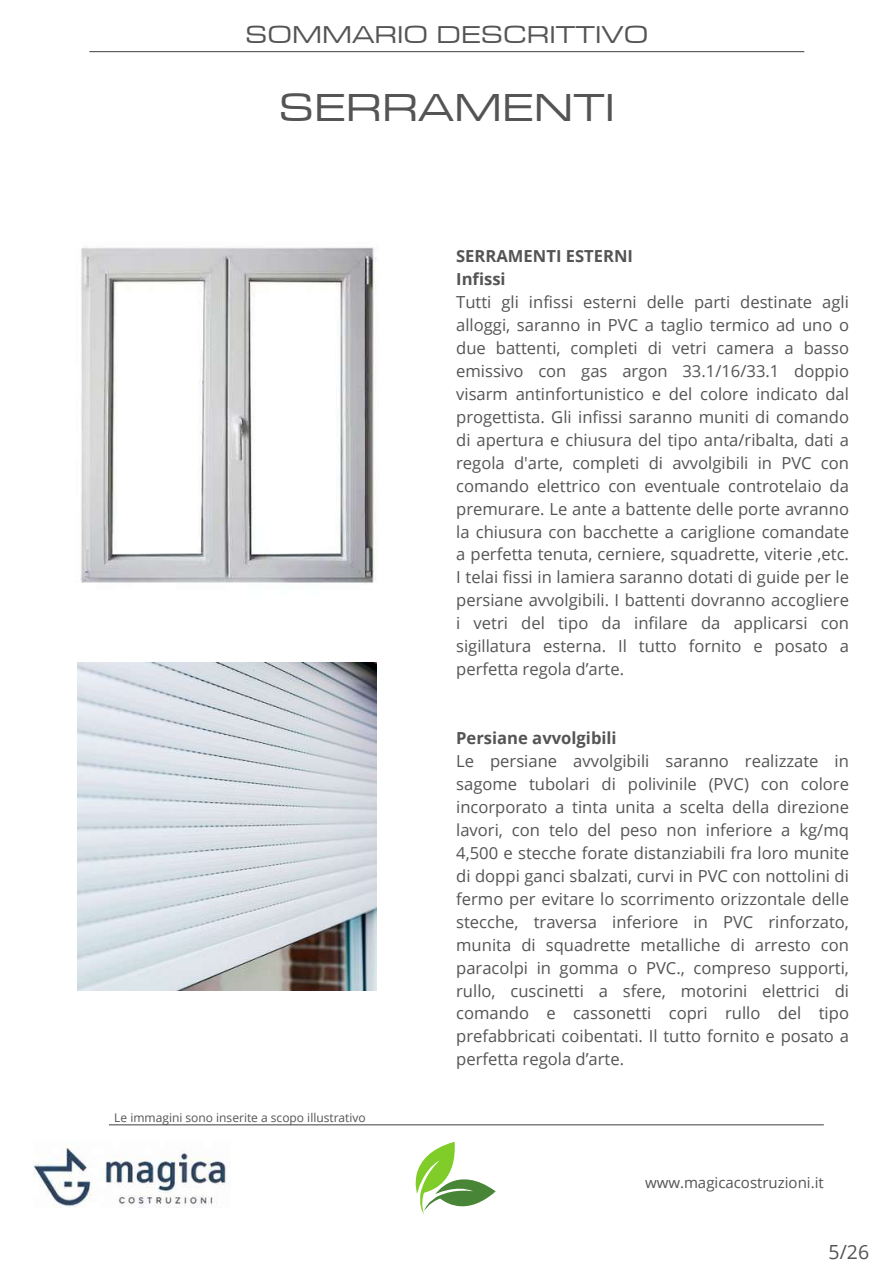
<style>
.page{position:relative;width:894px;height:1264px;background:#fff}
.page>*{position:absolute;margin:0;border:0;box-sizing:border-box;transform-origin:0 0}
.t1{font:48px "Arian LT";color:#545454}
.t2{font:30px "Arian LT";color:#545454}
.t3{font:19.5px "Open Sans";color:#545454}
.t4{font:16.65px/23px "Open Sans";color:#545454;text-align:justify}
.t5{font:700 16.65px/23px "Open Sans";color:#545454}
.t6{font:15px "Open Sans";color:#545454}
.t7{font:12px "Open Sans";color:#545454}
</style>
<div class="page">
<hr style="left:89px;top:51px;width:715px;height:1px;background:#545454">
<img style="left:80px;top:247px;width:297px;height:336px">
<img style="left:78px;top:662px;width:298px;height:328px">
<hr style="left:109px;top:1124px;width:714px;height:1px;background:#545454">
<img style="left:33px;top:1147px;width:193px;height:59px">
<svg style="left:415px;top:1141px;width:80px;height:73px"></svg>
<h2 class="t2" style="left:245px;top:15px;width:405px">SOMMARIO DESCRITTIVO</h2>
<h1 class="t1" style="left:278px;top:77px;width:338px">SERRAMENTI</h1>
<p class="t5" style="left:456px;top:244px;width:178px">SERRAMENTI ESTERNI<br>Infissi</p>
<p class="t4" style="left:456px;top:290px;width:394px">Tutti gli infissi esterni delle parti destinate agli alloggi, saranno in PVC a taglio termico ad uno o due battenti, completi di vetri camera a basso emissivo con gas argon 33.1/16/33.1 doppio visarm antinfortunistico e del colore indicato dal progettista. Gli infissi saranno muniti di comando di apertura e chiusura del tipo anta/ribalta, dati a regola d'arte, completi di avvolgibili in PVC con comando elettrico con eventuale controtelaio da premurare. Le ante a battente delle porte avranno la chiusura con bacchette a cariglione comandate a perfetta tenuta, cerniere, squadrette, viterie ,etc.<br>I telai fissi in lamiera saranno dotati di guide per le persiane avvolgibili. I battenti dovranno accogliere i vetri del tipo da infilare da applicarsi con sigillatura esterna. Il tutto fornito e posato a perfetta regola d’arte.</p>
<p class="t7" style="left:114px;top:1109px;width:253px">Le immagini sono inserite a scopo illustrativo</p>
<p class="t5" style="left:456px;top:726px;width:162px">Persiane avvolgibili</p>
<p class="t4" style="left:456px;top:749px;width:394px">Le persiane avvolgibili saranno realizzate in sagome tubolari di polivinile (PVC) con colore incorporato a tinta unita a scelta della direzione lavori, con telo del peso non inferiore a kg/mq 4,500 e stecche forate distanziabili fra loro munite di doppi ganci sbalzati, curvi in PVC con nottolini di fermo per evitare lo scorrimento orizzontale delle stecche, traversa inferiore in PVC rinforzato, munita di squadrette metalliche di arresto con paracolpi in gomma o PVC., compreso supporti, rullo, cuscinetti a sfere, motorini elettrici di comando e cassonetti copri rullo del tipo prefabbricati coibentati. Il tutto fornito e posato a perfetta regola d’arte.</p>
<p class="t6" style="left:644px;top:1172px;width:180px">www.magicacostruzioni.it</p>
<p class="t3" style="left:828px;top:1237px;width:42px">5/26</p>
</div>
